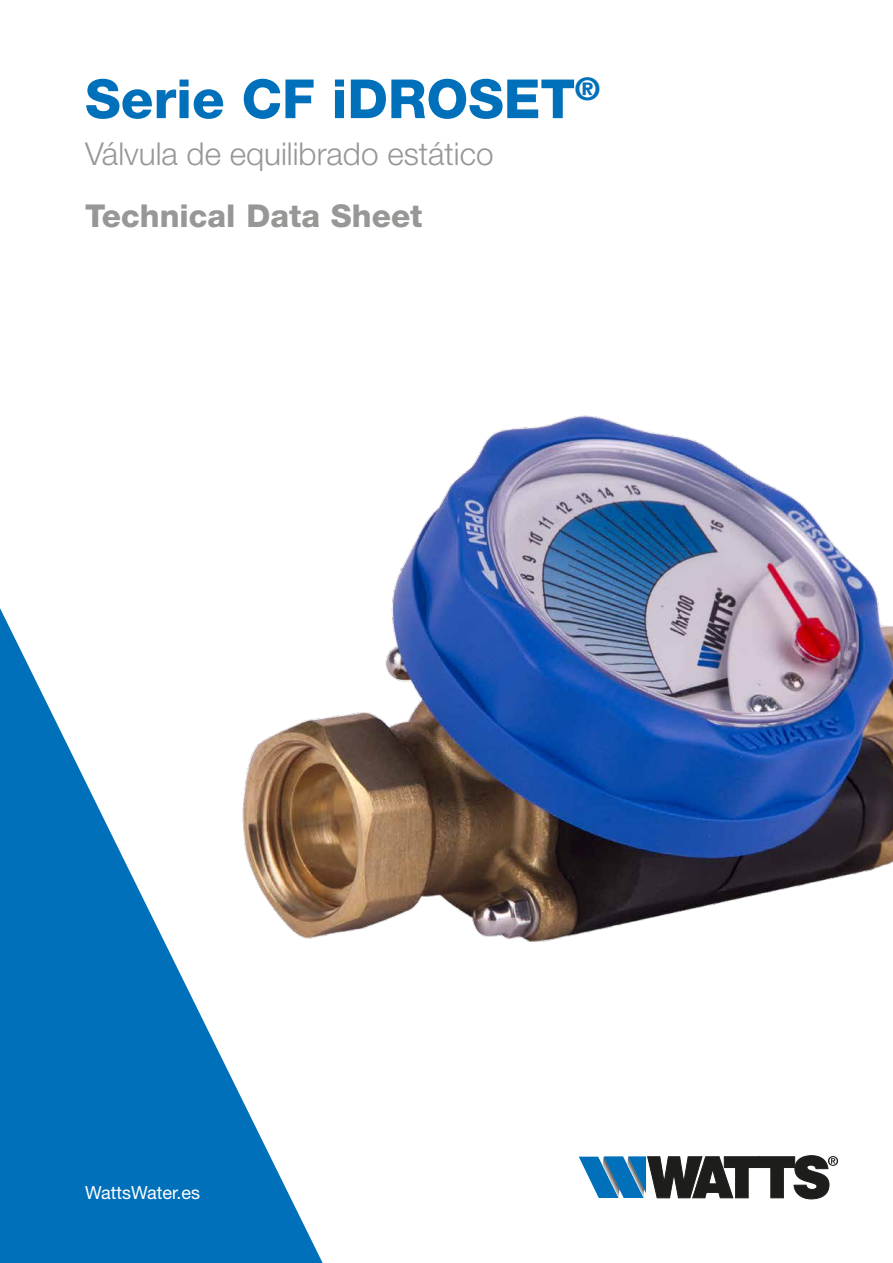
<style>
.page{position:relative;width:893px;height:1263px;background:#fff}
.page>*{position:absolute;margin:0;border:0;box-sizing:border-box;transform-origin:0 0}
.t1{font:800 54px "Helvetica Neue LT Std";color:#0070ba}
.t2{font:300 31.5px "Helvetica Neue LT Std";color:#979796}
.t3{font:800 31.5px "Helvetica Neue LT Std";color:#979796}
.t4{font:18px "Helvetica Neue LT Std";color:#fff}
</style>
<div class="page">
<svg style="left:579px;top:1155px;width:259px;height:44px"></svg>
<svg style="left:0;top:608px;width:323px;height:655px;fill:#0070ba"></svg>
<img style="left:207px;top:415px;width:686px;height:584px">
<h1 class="t1" style="left:85px;top:67px;width:516px">Serie CF iDROSET<sup>®</sup></h1>
<p class="t2" style="left:85px;top:134px;width:410px">Válvula de equilibrado estático</p>
<p class="t3" style="left:85px;top:197px;width:339px">Technical Data Sheet</p>
<p class="t4" style="left:85px;top:1182px;width:117px">WattsWater.es</p>
</div>
